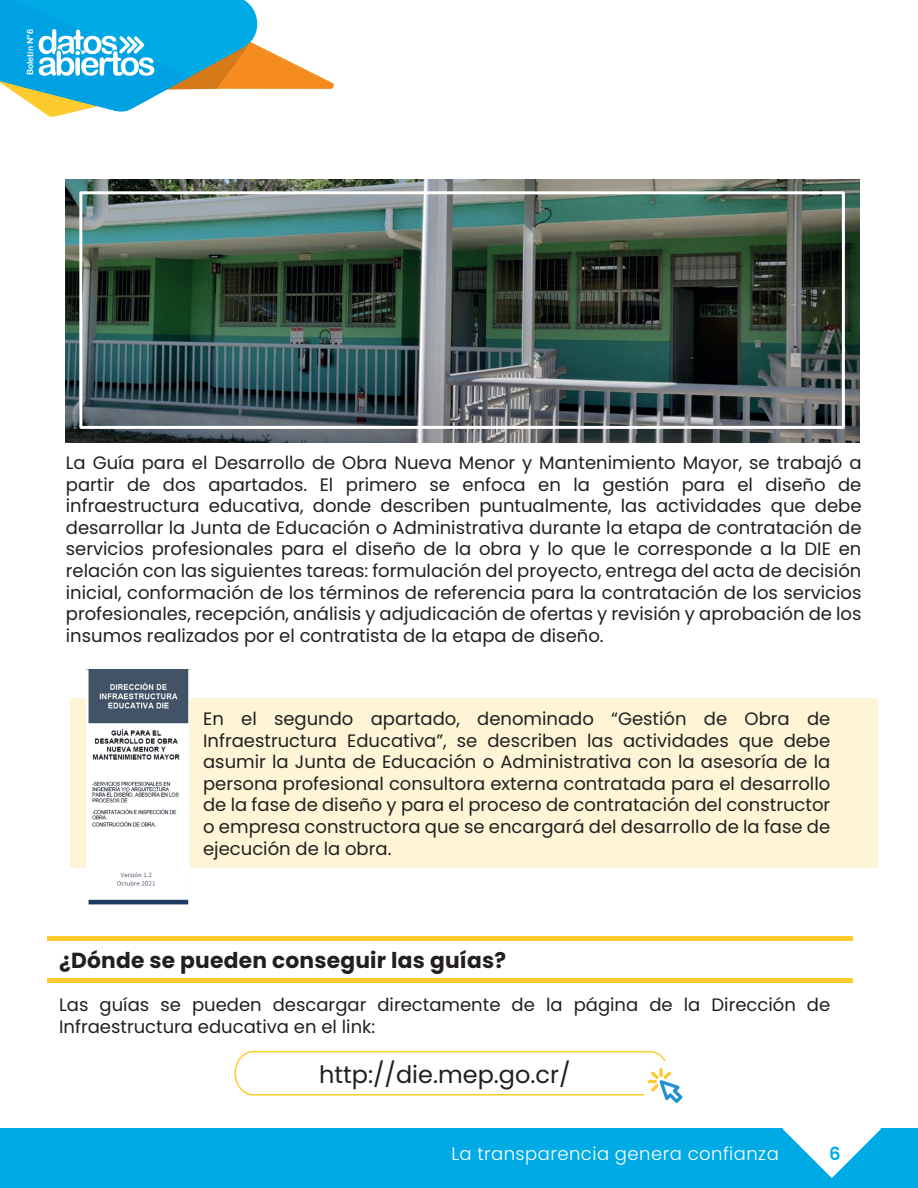
<style>
.page{position:relative;width:918px;height:1188px;background:#fff}
.page>*{position:absolute;margin:0;border:0;box-sizing:border-box;transform-origin:0 0}
.t1{font:24px "Poppins";color:#231f20}
.t2{font:700 21.75px "Poppins";letter-spacing:.01em;color:#231f20}
.t3{font:18px/21.6px "Poppins";color:#231f20;text-align:justify}
.t4{font:300 18px "Poppins";letter-spacing:.025em;color:#fff}
.t5{font:600 18px "Poppins";color:#00abe5}
.t6{font:8.4px "Arial Rounded MT Bold";color:#fff}
</style>
<div class="page">
<hr style="left:47px;top:936px;width:806px;height:4px;background:#fecb2f">
<hr style="left:47px;top:978px;width:806px;height:4px;background:#fecb2f">
<div style="left:0;top:1129px;width:918px;height:59px;background:#00abe5"></div>
<svg style="left:783px;top:1128px;width:98px;height:50px"></svg>
<div style="left:70px;top:698px;width:807px;height:169px;background:#fef4d6"></div>
<img style="left:86px;top:669px;width:104px;height:236px">
<svg style="left:234px;top:1050px;width:448px;height:53px"></svg>
<svg style="left:0;top:0;width:334px;height:117px"></svg>
<img style="left:66px;top:180px;width:793px;height:262px">
<div style="left:79px;top:191px;width:766px;height:238px;border:3px solid #fff"></div>
<p class="t6" style="left:25px;top:75px;width:47px;rotate:-90deg">Boletín N°6</p>
<p class="t3" style="left:66px;top:452px;width:797px">La Guía para el Desarrollo de Obra Nueva Menor y Mantenimiento Mayor, se trabajó a partir de dos apartados. El primero se enfoca en la gestión para el diseño de infraestructura educativa, donde describen puntualmente, las actividades que debe desarrollar la Junta de Educación o Administrativa durante la etapa de contratación de servicios profesionales para el diseño de la obra y lo que le corresponde a la DIE en relación con las siguientes tareas: formulación del proyecto, entrega del acta de decisión inicial, conformación de los términos de referencia para la contratación de los servicios profesionales, recepción, análisis y adjudicación de ofertas y revisión y aprobación de los insumos realizados por el contratista de la etapa de diseño.</p>
<p class="t3" style="left:203px;top:708px;width:629px">En el segundo apartado, denominado “Gestión de Obra de Infraestructura Educativa”, se describen las actividades que debe asumir la Junta de Educación o Administrativa con la asesoría de la persona profesional consultora externa contratada para el desarrollo de la fase de diseño y para el proceso de contratación del constructor o empresa constructora que se encargará del desarrollo de la fase de ejecución de la obra.</p>
<p class="t2" style="left:59px;top:948px;width:448px">¿Dónde se pueden conseguir las guías?</p>
<p class="t3" style="left:59px;top:994px;width:773px">Las guías se pueden descargar directamente de la página de la Dirección de<br>Infraestructura educativa en el link:</p>
<h1 class="t1" style="left:319px;top:1061px;width:253px">http://die.mep.go.cr/</h1>
<p class="t4" style="left:451px;top:1144px;width:329px">La transparencia genera confianza</p>
<p class="t5" style="left:829px;top:1144px;width:13px">6</p>
</div>
